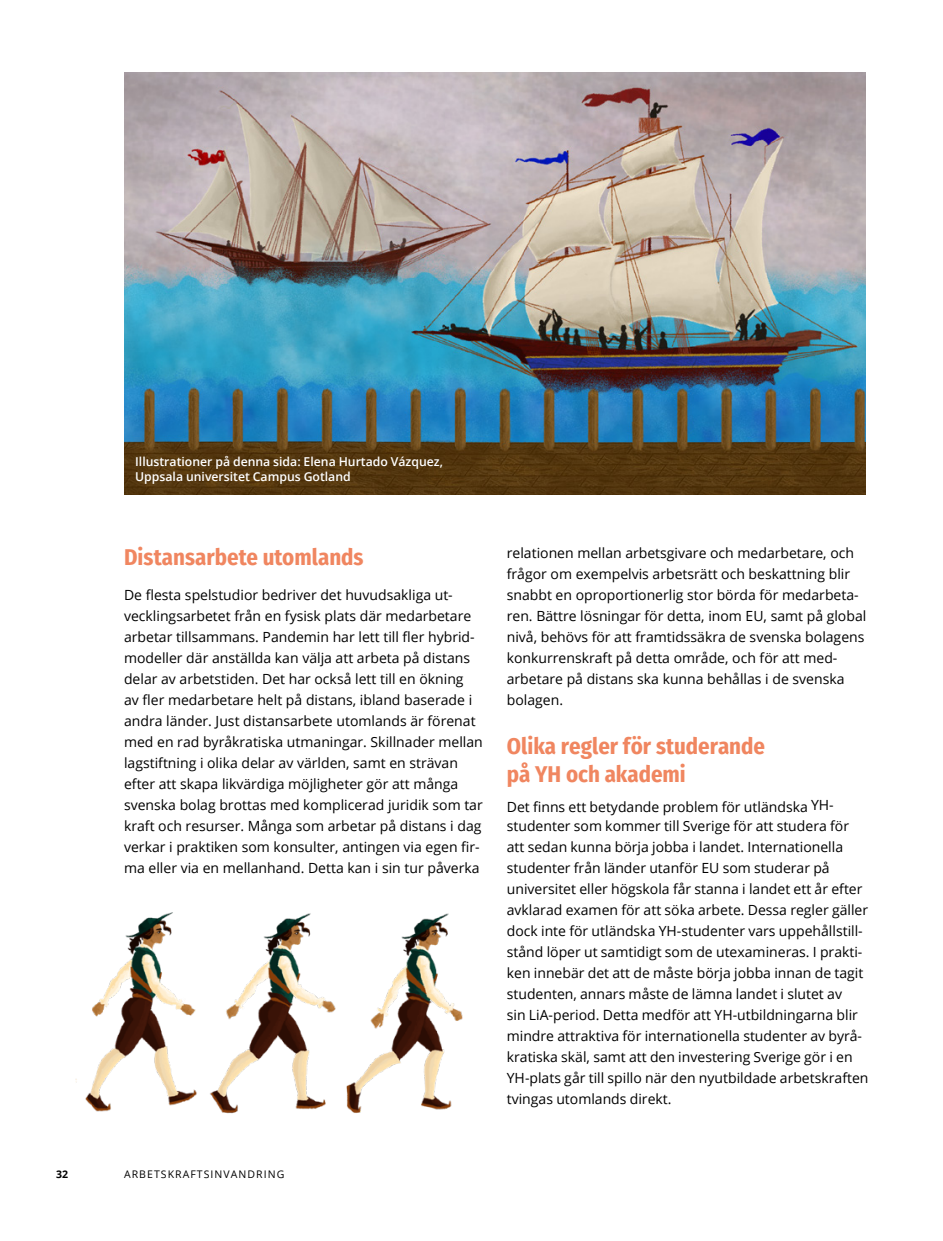
<style>
.page{position:relative;width:943px;height:1241px;background:#fff}
.page>*{position:absolute;margin:0;border:0;box-sizing:border-box;transform-origin:0 0}
.t1{font:700 22.75px/28px "Fira Sans Condensed";color:#f08660}
.t2{font:14px/21px "Open Sans";color:#000}
.t3{font:600 12.25px/15.8px "Open Sans";color:#fff}
.t4{font:10.5px "Open Sans";letter-spacing:.1em;color:#000}
.t5{font:700 10.5px "Open Sans";color:#000}
</style>
<div class="page">
<img style="left:124px;top:72px;width:742px;height:422px">
<img style="left:75px;top:912px;width:388px;height:202px">
<p class="t3" style="left:135px;top:453px;width:309px">Illustrationer på denna sida: Elena Hurtado Vázquez,<br>Uppsala universitet Campus Gotland</p>
<h1 class="t1" style="left:124px;top:541px;width:241px">Distansarbete utomlands</h1>
<p class="t2" style="left:124px;top:583px;width:360px">De flesta spelstudior bedriver det huvudsakliga ut&shy;vecklingsarbetet från en fysisk plats där medarbetare arbetar tillsammans. Pandemin har lett till fler hybrid&shy;modeller där anställda kan välja att arbeta på distans delar av arbetstiden. Det har också lett till en ökning<br>av fler medarbetare helt på distans, ibland baserade i andra länder. Just distansarbete utomlands är förenat med en rad byråkratiska utmaningar. Skillnader mellan lagstiftning i olika delar av världen, samt en strävan efter att skapa likvärdiga möjligheter gör att många svenska bolag brottas med komplicerad juridik som tar kraft och resurser. Många som arbetar på distans i dag verkar i praktiken som konsulter, antingen via egen fir&shy;ma eller via en mellanhand. Detta kan i sin tur påverka</p>
<p class="t2" style="left:507px;top:541px;width:361px">relationen mellan arbetsgivare och medarbetare, och frågor om exempelvis arbetsrätt och beskattning blir snabbt en oproportionerlig stor börda för medarbeta&shy;ren. Bättre lösningar för detta, inom EU, samt på global nivå, behövs för att framtidssäkra de svenska bolagens konkurrenskraft på detta område, och för att med&shy;arbetare på distans ska kunna behållas i de svenska bolagen.</p>
<h1 class="t1" style="left:507px;top:730px;width:260px">Olika regler för studerande på YH och akademi</h1>
<p class="t2" style="left:507px;top:796px;width:344px;line-height:19.2px">Det finns ett betydande problem för utländska YH&shy;studenter som kommer till Sverige för att studera för</p>
<p class="t2" style="left:507px;top:835px;width:363px">att sedan kunna börja jobba i landet. Internationella studenter från länder utanför EU som studerar på universitet eller högskola får stanna i landet ett år efter avklarad examen för att söka arbete. Dessa regler gäller dock inte för utländska YH-studenter vars uppehållstill&shy;stånd löper ut samtidigt som de utexamineras. I prakti&shy;ken innebär det att de måste börja jobba innan de tagit studenten, annars måste de lämna landet i slutet av<br>sin LiA-period. Detta medför att YH-utbildningarna blir mindre attraktiva för internationella studenter av byrå&shy;kratiska skäl, samt att den investering Sverige gör i en YH-plats går till spillo när den nyutbildade arbetskraften tvingas utomlands direkt.</p>
<p class="t5" style="left:56px;top:1166px;width:13px">32</p>
<p class="t4" style="left:124px;top:1167px;width:162px">ARBETSKRAFTSINVANDRING</p>
</div>
